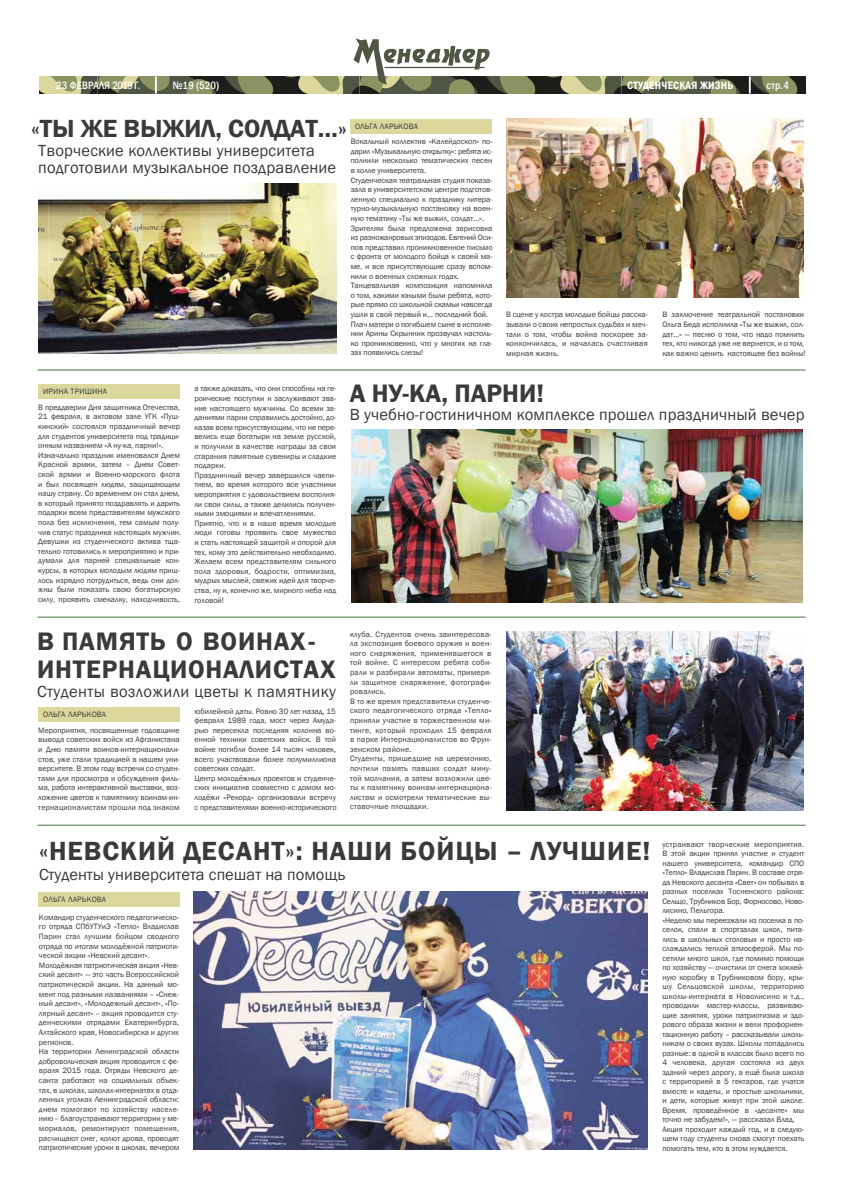
<style>
.page{position:relative;width:842px;height:1191px;background:#fff}
.page>*{position:absolute;margin:0;border:0;box-sizing:border-box;transform-origin:0 0}
.t1{font:600 27px "Franklin Gothic";letter-spacing:.035em;color:#383a3b}
.t2{font:600 26px/28px "Franklin Gothic";letter-spacing:.03em;color:#383a3b}
.t3{font:600 26px "Franklin Gothic";color:#383a3b}
.t4{font:600 25.5px "Franklin Gothic";letter-spacing:-.005em;color:#383a3b}
.t5{font:16.5px/17px "Franklin Gothic";letter-spacing:.01em;color:#383a3b}
.t6{font:500 condensed 11px "Franklin Gothic";letter-spacing:.01em;color:#fff}
.t7{font:600 condensed 11px "Franklin Gothic";letter-spacing:.025em;color:#fff}
.t8{font:8px/9.6px "Franklin Gothic";color:#383a3b}
.t9{font:8px/9.6px "Franklin Gothic";letter-spacing:.025em;color:#383a3b}
</style>
<div class="page">
<img style="left:38px;top:183px;width:298px;height:170px">
<img style="left:506px;top:119px;width:298px;height:178px">
<img style="left:351px;top:429px;width:451px;height:173px">
<img style="left:506px;top:632px;width:298px;height:178px">
<img style="left:194px;top:892px;width:454px;height:257px">
<div style="left:350px;top:119px;width:142px;height:14px;background:#dcd89d"></div>
<div style="left:38px;top:384px;width:142px;height:14px;background:#dcd89d"></div>
<div style="left:38px;top:707px;width:142px;height:15px;background:#dcd89d"></div>
<div style="left:38px;top:892px;width:142px;height:14px;background:#dcd89d"></div>
<hr style="left:38px;top:369px;width:768px;height:1px;background:#40743e">
<hr style="left:38px;top:616px;width:768px;height:1px;background:#40743e">
<hr style="left:38px;top:824px;width:768px;height:1px;background:#40743e">
<svg style="left:40px;top:77px;width:765px;height:17px;background:#6e7352"></svg>
<svg style="left:353px;top:38px;width:137px;height:47px"></svg>
<svg style="left:155px;top:77px;width:2px;height:17px"></svg>
<svg style="left:749px;top:77px;width:2px;height:17px"></svg>
<h3 class="t6" style="left:56px;top:78px;width:86px">23 ФЕВРАЛЯ 2019 Г.</h3>
<h3 class="t6" style="left:173px;top:78px;width:48px">№19 (520)</h3>
<h3 class="t7" style="left:627px;top:78px;width:107px">СТУДЕНЧЕСКАЯ ЖИЗНЬ</h3>
<h3 class="t6" style="left:766px;top:78px;width:24px">стр.4</h3>
<h3 class="t4" style="left:31px;top:112px;width:317px">«ТЫ ЖЕ ВЫЖИЛ, СОЛДАТ…»</h3>
<h3 class="t5" style="left:38px;top:142px;width:299px">Творческие коллективы университета подготовили музыкальное поздравление</h3>
<p class="t9" style="left:355px;top:121px;width:65px">ОЛЬГА ЛАРЬКОВА</p>
<p class="t8" style="left:351px;top:137px;width:143px">Вокальный коллектив «Калейдоскоп» по&shy;дарил «Музыкальную открытку»: ребята ис&shy;полнили несколько тематических песен в холле университета.<br>Студенческая театральная студия показа&shy;зала в университетском центре подготов&shy;ленную специально к празднику литера&shy;турно-музыкальную постановку на воен&shy;ную тематику «Ты же выжил, солдат…».<br>Зрителям была предложена зарисовка из разножанровых эпизодов. Евгений Оси&shy;пов представил проникновенное письмо с фронта от молодого бойца к своей ма&shy;ме, и все присутствующие сразу вспом&shy;нили о военных сложных годах.<br>Танцевальная композиция напомнила о том, какими юными были ребята, кото&shy;рые прямо со школьной скамьи навсегда ушли в свой первый и… последний бой.<br>Плач матери о погибшем сыне в исполне&shy;нии Арины Скрынник прозвучал настоль&shy;ко проникновенно, что у многих на гла&shy;зах появились слезы!</p>
<p class="t8" style="left:506px;top:310px;width:143px;text-align:justify">В сцене у костра молодые бойцы расска&shy;зывали о своих непростых судьбах и меч&shy;тали о том, чтобы война поскорее за&shy;конкончилась, и началась счастливая мирная жизнь.</p>
<p class="t8" style="left:662px;top:310px;width:145px">В заключение театральной постановки Ольга Беда исполнила «Ты же выжил, сол&shy;дат…» — песню о том, что надо помнить тех, кто никогда уже не вернется, и о том, как важно ценить настоящее без войны!</p>
<p class="t9" style="left:43px;top:386px;width:66px">ИРИНА ТРИШИНА</p>
<p class="t8" style="left:194px;top:384px;width:144px">а также доказать, что они способны на ге&shy;роические поступки и заслуживают зва&shy;ние настоящего мужчины. Со всеми за&shy;даниями парни справились достойно, до&shy;казав всем присутствующим, что не пере&shy;велись еще богатыри на земле русской, и получили в качестве награды за свои старания памятные сувениры и сладкие подарки.<br>Праздничный вечер завершился чаепи&shy;тием, во время которого все участники мероприятия с удовольствием восполня&shy;ли свои силы, а также делились получен&shy;ными эмоциями и впечатлениями.<br>Приятно, что и в наше время молодые люди готовы проявить свое мужество и стать настоящей защитой и опорой для тех, кому это действительно необходимо.<br>Желаем всем представителям сильного пола здоровья, бодрости, оптимизма, мудрых мыслей, свежих идей для творче&shy;ства, ну и, конечно же, мирного неба над головой!</p>
<p class="t8" style="left:38px;top:402px;width:144px">В преддверии Дня защитника Отечества, 21 февраля, в актовом зале УГК «Пуш&shy;кинский» состоялся праздничный вечер для студентов университета под традици&shy;онным названием «А ну-ка, парни!».<br>Изначально праздник именовался Днем Красной армии, затем – Днем Совет&shy;ской армии и Военно-морского флота и был посвящен людям, защищающим нашу страну. Со временем он стал днем, в который принято поздравлять и дарить подарки всем представителям мужского пола без исключения, тем самым полу&shy;чив статус праздника настоящих мужчин.<br>Девушки из студенческого актива тща&shy;тельно готовились к мероприятию и при&shy;думали для парней специальные кон&shy;курсы, в которых молодым людям приш&shy;лось изрядно потрудиться, ведь они дол&shy;жны были показать свою богатырскую силу, проявить смекалку, находчивость,</p>
<h2 class="t3" style="left:350px;top:377px;width:196px">А НУ-КА, ПАРНИ!</h2>
<h3 class="t5" style="left:350px;top:406px;width:456px">В учебно-гостиничном комплексе прошел праздничный вечер</h3>
<p class="t9" style="left:350px;top:629px;width:143px">клуба. Студентов очень заинтересова&shy;ла экспозиция боевого оружия и воен&shy;ного снаряжения, применявшегося в той войне. С интересом ребята соби&shy;рали и разбирали автоматы, примеря&shy;ли защитное снаряжение, фотографи&shy;ровались.<br>В то же время представители студенче&shy;ского педагогического отряда «Тепло» приняли участие в торжественном ми&shy;тинге, который проходил 15 февраля в парке Интернационалистов во Фрун&shy;зенском районе.<br>Студенты, пришедшие на церемонию, почтили память павших солдат мину&shy;той молчания, а затем возложили цве&shy;ты к памятнику воинам-интернациона&shy;листам и осмотрели тематические вы&shy;ставочные площадки.</p>
<h1 class="t1" style="left:39px;top:834px;width:613px">«НЕВСКИЙ ДЕСАНТ»: НАШИ БОЙЦЫ – ЛУЧШИЕ!</h1>
<h3 class="t5" style="left:39px;top:866px;width:308px">Студенты университета спешат на помощь</h3>
<p class="t9" style="left:43px;top:894px;width:65px">ОЛЬГА ЛАРЬКОВА</p>
<h2 class="t2" style="left:37px;top:627px;width:300px">В ПАМЯТЬ О ВОИНАХ-<br>ИНТЕРНАЦИОНАЛИСТАХ</h2>
<h3 class="t5" style="left:37px;top:683px;width:300px">Студенты возложили цветы к памятнику</h3>
<p class="t9" style="left:43px;top:710px;width:65px">ОЛЬГА ЛАРЬКОВА</p>
<p class="t8" style="left:195px;top:706px;width:143px">юбилейной даты. Ровно 30 лет назад, 15 февраля 1989 года, мост через Амуда&shy;рью пересекла последняя колонна во&shy;енной техники советских войск. В той войне погибли более 14 тысяч человек, всего участвовали более полумиллиона советских солдат.<br>Центр молодёжных проектов и студенче&shy;ских инициатив совместно с домом мо&shy;лодёжи «Рекорд» организовали встречу с представителями военно-исторического</p>
<p class="t8" style="left:38px;top:725px;width:143px;text-align:justify">Мероприятия, посвященные годовщине вывода советских войск из Афганистана и Дню памяти воинов-интернационали&shy;стов, уже стали традицией в нашем уни&shy;верситете. В этом году встречи со студен&shy;тами для просмотра и обсуждения филь&shy;ма, работа интерактивной выставки, воз&shy;ложение цветов к памятнику воинам-ин&shy;тернационалистам прошли под знаком</p>
<p class="t8" style="left:39px;top:912px;width:142px">Командир студенческого педагогическо&shy;го отряда СПбУТУиЭ «Тепло» Владислав Парин стал лучшим бойцом сводного отряда по итогам молодёжной патриоти&shy;ческой акции «Невский десант».<br>Молодёжная патриотическая акция «Нев&shy;ский десант» — это часть Всероссийской патриотической акции. На данный мо&shy;мент под разными названиями – «Снеж&shy;ный десант», «Молодежный десант», «По&shy;лярный десант» – акция проводится сту&shy;денческими отрядами Екатеринбурга, Алтайского края, Новосибирска и других регионов.<br>На территории Ленинградской области добровольческая акция проводится с фе&shy;враля 2015 года. Отряды Невского де&shy;санта работают на социальных объек&shy;тах, в школах, школах-интернатах в отда&shy;ленных уголках Ленинградской области: днем помогают по хозяйству населе&shy;нию– благоустраивают территории у ме&shy;мориалов, ремонтируют помещения, расчищают снег, колют дрова, проводят патриотические уроки в школах, вечером</p>
<p class="t8" style="left:662px;top:839px;width:143px">устраивают творческие мероприятия.<br>В этой акции принял участие и студент нашего университета, командир СПО «Тепло» Владислав Парин. В составе отря&shy;да Невского десанта «Свет» он побывал в разных поселках Тосненского района:<br>Сельцо, Трубников Бор, Форносово, Ново&shy;лисино, Пельгора.<br>«Неделю мы переезжали из поселка в по&shy;селок, спали в спортзалах школ, пита&shy;лись в школьных столовых и просто на&shy;слаждались теплой атмосферой. Мы по&shy;сетили много школ, где помимо помощи по хозяйству — очистили от снега хоккей&shy;ную коробку в Трубниковом бору, кры&shy;шу Сельцовской школы, территорию школы-интерната в Новолисино и т.д., проводили мастер-классы, развиваю&shy;щие занятия, уроки патриотизма и здо&shy;рового образа жизни и вели профориен&shy;тационную работу – рассказывали школь&shy;никам о своих вузах. Школы попадались разные: в одной в классах было всего по 4 человека, другая состояла из двух зданий через дорогу, а ещё была школа с территорией в 5 гектаров, где учатся вместе и кадеты, и простые школьники, и дети, которые живут при этой школе.<br>Время, проведённое в «десанте» мы точно не забудем!», — рассказал Влад.<br>Акция проходит каждый год, и в следую&shy;щем году студенты снова смогут поехать помогать тем, кто в этом нуждается.</p>
</div>
